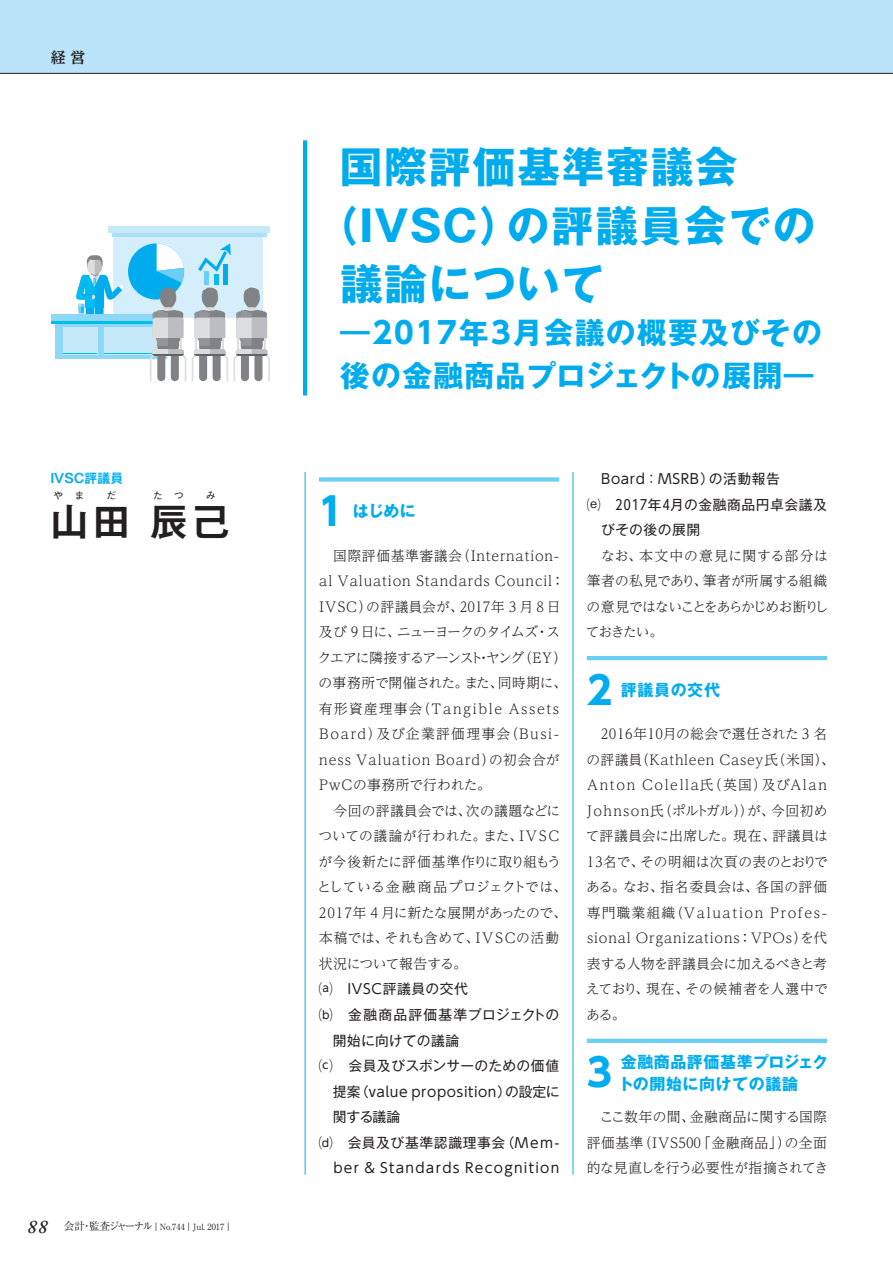
<style>
.page{position:relative;width:893px;height:1263px;background:#fff}
.page>*{position:absolute;margin:0;border:0;box-sizing:border-box;transform-origin:0 0}
.t1{font:700 42.45px "Gothic MB101 Pro";letter-spacing:.045em;color:#00aced}
.t2{font:700 38.25px "UD Shin Go Pr 6 N";color:#00aced}
.t3{font:700 37.2px "Gothic MB101 Pro De";color:#231f20}
.t4{font:700 29.7px/42.6px "Gothic MB101 Pro";letter-spacing:.045em;color:#00aced}
.t5{font:700 15.9px "Gothic MB101 Pro";letter-spacing:.04em;color:#00aced}
.t6{font:700 14.85px "UD Reimin Pr 6 N";color:#231f20}
.t7{font:300 13.8px/25.5px "UD Reimin Pr 6 N";letter-spacing:.04em;color:#231f20}
.t8{font:13.8px/25.5px "Gothic MB101 Pro";letter-spacing:.035em;color:#231f20}
.t9{font:13.8px "UD Shin Go Pr 6 N";letter-spacing:.055em;color:#231f20}
.t10{font:13.8px "Gothic MB101 Pro";letter-spacing:.015em;color:#231f20}
.t11{font:13.8px "UD Shin Go Pr 6 N";letter-spacing:.095em;color:#231f20}
.t12{font:13.8px "Gothic MB101 Pro";letter-spacing:.06em;color:#231f20}
.t13{font:700 12.75px "Gothic MB101 Pro De";letter-spacing:-.15em;color:#00aced}
.t14{font:700 9.6px "Gothic MB101 Pro De";color:#231f20}
.t15{font:8.55px "Ryumin Pr 6 N";color:#231f20}
.s1{font-family:"Adobe Caslon Pro";font-weight:600;font-style:italic;font-size:19.2px}
.s2{font-size:10.65px}
.s3{font-family:"UD Shin Go Pr 6 N"}
.s4{font-family:"Gothic MB101 Pro"}
</style>
<div class="page">
<div style="left:0;top:0;width:893px;height:73px;background:#b9e4f9"></div>
<hr style="left:0;top:73px;width:893px;height:1px;background:#231f20">
<hr style="left:573px;top:472px;width:1px;height:703px;background:#00aced">
<hr style="left:305px;top:472px;width:1px;height:703px;background:#00aced">
<hr style="left:303px;top:140px;width:4px;height:255px;background:#00aced">
<div style="left:113px;top:227px;width:150px;height:90px;background:#d4effb"></div>
<div style="left:108px;top:227px;width:162px;height:6px;background:#c6e9fa"></div>
<hr style="left:112px;top:233px;width:155px;height:4px;background:#aadff8">
<div style="left:128px;top:243px;width:56px;height:57px;background:#00aced;border-radius:50%"></div>
<svg style="left:76px;top:256px;width:48px;height:58px"></svg>
<svg style="left:55px;top:323px;width:95px;height:35px"></svg>
<div style="left:51px;top:314px;width:117px;height:7px;background:#8dd7f7"></div>
<hr style="left:51px;top:321px;width:117px;height:2px;background:#01bcf1">
<div style="left:63px;top:327px;width:34px;height:27px;background:#c6e9fa"></div>
<hr style="left:63px;top:353px;width:34px;height:1px;background:#01bcf1">
<div style="left:104px;top:327px;width:55px;height:27px;background:#c6e9fa"></div>
<hr style="left:104px;top:353px;width:55px;height:1px;background:#01bcf1">
<svg style="left:234px;top:287px;width:36px;height:94px"></svg>
<svg style="left:192px;top:287px;width:36px;height:94px"></svg>
<svg style="left:150px;top:243px;width:36px;height:138px"></svg>
<svg style="left:198px;top:243px;width:33px;height:29px"></svg>
<div style="left:204px;top:271px;width:5px;height:14px;background:#6bcef5"></div>
<div style="left:214px;top:274px;width:5px;height:11px;background:#01bcf1"></div>
<div style="left:223px;top:264px;width:5px;height:21px;background:#00aced"></div>
<div style="left:319px;top:477px;width:240px;height:5px;background:#6bcef5"></div>
<hr style="left:587px;top:656px;width:240px;height:4px;background:#6bcef5">
<hr style="left:587px;top:1039px;width:240px;height:4px;background:#6bcef5">
<p class="t6" style="left:51px;top:45px;width:36px">経営</p>
<p class="t13" style="left:46px;top:468px;width:79px">ＩＶＳＣ評議員</p>
<h3 class="t3" style="left:51px;top:490px;width:81px">山田</h3>
<p class="t14" style="left:54px;top:487px;width:32px">や ま</p>
<p class="t14" style="left:106px;top:487px;width:11px">だ</p>
<p class="t14" style="left:153px;top:487px;width:32px">た つ</p>
<p class="t14" style="left:206px;top:487px;width:11px">み</p>
<h3 class="t3" style="left:150px;top:490px;width:81px">辰己</h3>
<p class="t15" style="left:28px;top:1220px;width:206px"><span class="s1">88</span> <span class="s2">会計・監査ジャーナル</span>｜No.744｜Jul. 2017｜</p>
<h1 class="t1" style="left:340px;top:132px;width:399px">国際評価基準審議会</h1>
<h1 class="t1" style="left:316px;top:190px;width:501px">（ＩＶＳＣ）の評議員会での</h1>
<h1 class="t1" style="left:340px;top:249px;width:265px">議論について</h1>
<h3 class="t4" style="left:340px;top:308px;width:483px">―<span class="s3">2017</span>年<span class="s3">3</span>月会議の概要及びその後の金融商品プロジェクトの展開―</h3>
<h2 class="t2" style="left:318px;top:480px;width:27px">1</h2>
<p class="t5" style="left:353px;top:498px;width:65px">はじめに</p>
<p class="t7" style="left:317px;top:542px;width:251px">　国際評価基準審議会（Internation&shy;al Valuation Standards Council：<br>IVSC）の評議員会が、2017年 3 月 8 日及び 9 日に、ニューヨークのタイムズ・スクエアに隣接するアーンスト・ヤング（EY ）の事務所で開催された。また、同時期に、有形資産理事会（Tangible Assets<br>Board）及び企業評価理事会（Busi&shy;ness Valuation Board）の初会合が<br>PwCの事務所で行われた。<br>　今回の評議員会では、次の議題などについての議論が行われた。また、IVSCが今後新たに評価基準作りに取り組もうとしている金融商品プロジェクトでは、<br>2017年 4 月に新たな展開があったので、本稿では、それも含めて、IVSCの活動状況について報告する。</p>
<p class="t8" style="left:319px;top:974px;width:151px"><span class="s3">⒜ IVSC</span>評議員の交代</p>
<p class="t12" style="left:319px;top:1003px;width:242px"><span class="s3">⒝</span> 　金融商品評価基準プロジェクトの</p>
<p class="t10" style="left:333px;top:1029px;width:128px">開始に向けての議論</p>
<p class="t10" style="left:319px;top:1054px;width:242px"><span class="s3">⒞</span> 　会員及びスポンサーのための価値</p>
<p class="t9" style="left:333px;top:1080px;width:228px"><span class="s4">提案（</span>value proposition<span class="s4">）の設定に</span></p>
<p class="t8" style="left:319px;top:1102px;width:242px;text-indent:14px">関する議論<br><span class="s3">⒟</span> 　会員及び基準認識理事会（<span class="s3">Mem-</span></p>
<p class="t11" style="left:333px;top:1157px;width:227px">ber &amp; Standards Recognition</p>
<p class="t9" style="left:601px;top:468px;width:180px">Board <span class="s4">：</span>MSRB<span class="s4">）の活動報告</span></p>
<p class="t8" style="left:601px;top:490px;width:228px;text-indent:-14px">⒠ <span class="s3">2017</span>年<span class="s3">4</span>月の金融商品円卓会議及びその後の展開</p>
<p class="t7" style="left:586px;top:542px;width:244px;text-align:justify">　なお、本文中の意見に関する部分は筆者の私見であり、筆者が所属する組織の意見ではないことをあらかじめお断りしておきたい。</p>
<h2 class="t2" style="left:587px;top:659px;width:27px">2</h2>
<p class="t5" style="left:621px;top:677px;width:101px">評議員の交代</p>
<p class="t7" style="left:586px;top:721px;width:250px">　2016年10月の総会で選任された 3 名の評議員（Kathleen Casey氏（米国）、<br>Anton Colella氏（英国）及びAlan<br>Johnson氏（ポルトガル））が、今回初めて評議員会に出席した。現在、評議員は<br>13名で、その明細は次頁の表のとおりである。なお、指名委員会は、各国の評価専門職業組織（Valuation Profes&shy;sional Organizations：VPOs）を代表する人物を評議員会に加えるべきと考えており、現在、その候補者を人選中である。</p>
<p class="t5" style="left:621px;top:1048px;width:209px">金融商品評価基準プロジェク</p>
<h2 class="t2" style="left:587px;top:1041px;width:27px">3</h2>
<p class="t5" style="left:618px;top:1071px;width:181px">トの開始に向けての議論</p>
<p class="t7" style="left:587px;top:1103px;width:243px;text-align:justify">　ここ数年の間、金融商品に関する国際評価基準（IVS500「金融商品」）の全面的な見直しを行う必要性が指摘されてき</p>
</div>
